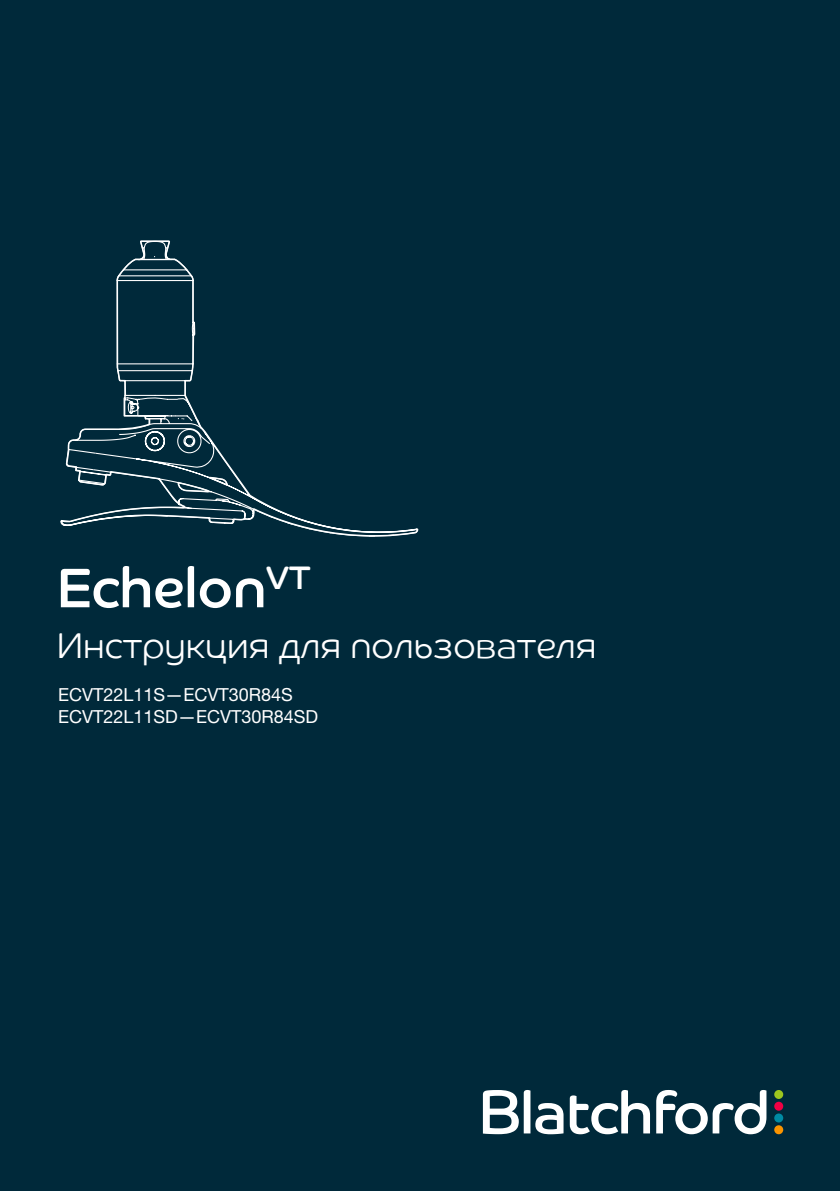
<style>
.page{position:relative;width:840px;height:1191px;background:#fff}
.page>*{position:absolute;margin:0;border:0;box-sizing:border-box;transform-origin:0 0}
.MG-Cover_Title-Produ{font:56px "Co Headline Corp";color:#fff}
.MG-CoverTitle_DocNam{font:300 36px "Co Headline Corp";color:#fff}
.MG-Cover_Product_Par{font:18px "Helvetica Neue";color:#fff}
</style>
<div class="page">
<div style="left:0;top:0;width:839px;height:1191px;background:#00293a"></div>
<svg style="left:569px;top:1090px;width:80px;height:44px"></svg>
<svg style="left:656px;top:1090px;width:110px;height:44px"></svg>
<svg style="left:482px;top:1090px;width:81px;height:44px"></svg>
<svg style="left:773px;top:1090px;width:9px;height:9px"></svg>
<svg style="left:773px;top:1101px;width:9px;height:9px"></svg>
<svg style="left:773px;top:1113px;width:9px;height:9px"></svg>
<svg style="left:773px;top:1125px;width:9px;height:9px"></svg>
<svg style="left:60px;top:240px;width:359px;height:297px"></svg>
<svg style="left:177px;top:477px;width:51px;height:16px"></svg>
<svg style="left:116px;top:256px;width:86px;height:173px"></svg>
<h1 class="MG-Cover_Title-Produ" style="left:57px;top:554px;width:255px">Echelon<sup>VT</sup></h1>
<h1 class="MG-CoverTitle_DocNam" style="left:57px;top:624px;width:541px">Инструкция для пользователя</h1>
<h1 class="MG-Cover_Product_Par" style="left:58px;top:684px;width:236px">ECVT22L11S—ECVT30R84S</h1>
<h1 class="MG-Cover_Product_Par" style="left:58px;top:705px;width:261px">ECVT22L11SD—ECVT30R84SD</h1>
</div>
